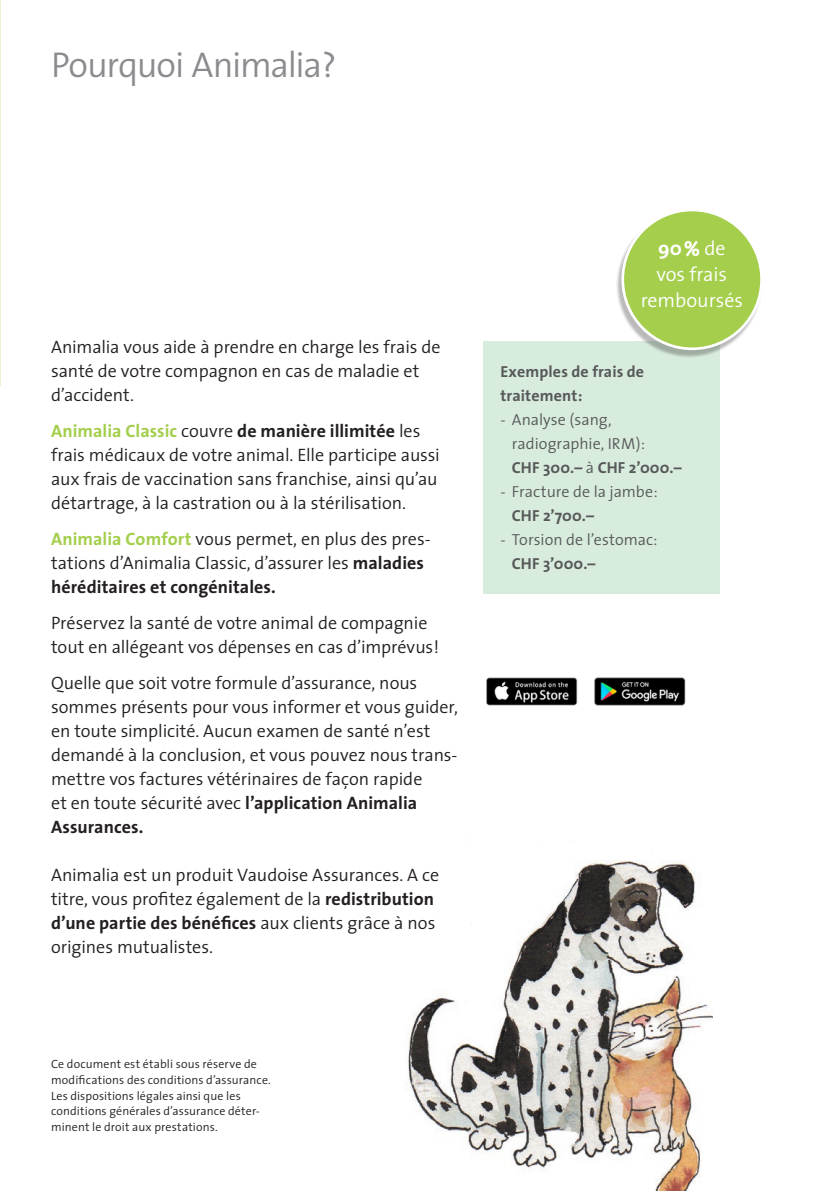
<style>
.page{position:relative;width:828px;height:1191px;background:#fff}
.page>*{position:absolute;margin:0;border:0;box-sizing:border-box;transform-origin:0 0}
.Titre_page{font:300 36px "The Sans";letter-spacing:-.04em;color:#8a8c8f}
.t1{font:300 20px "The Sans";color:#fff}
.Corps_de_texte_FR_OK{font:300 18px/24px "The Sans";letter-spacing:-.005em;color:#231f20}
.Corps_de_texte_FR_OK-2{font:300 16px/24px "The Sans";letter-spacing:.005em;color:#57585a}
.Corps_de_texte_FR_OK-3{font:700 16px/24px "The Sans";letter-spacing:.01em;color:#57585a}
.Corps_de_texte_FR_OK-4{font:300 12px/15.6px "The Sans";letter-spacing:.015em;color:#231f20}
.s1{font-weight:700;color:#a4ce4c}
.s2{font-weight:700}
</style>
<div class="page">
<img style="left:407px;top:861px;width:306px;height:330px">
<div style="left:483px;top:341px;width:237px;height:252px;background:#d8ecdd"></div>
<div style="left:616px;top:212px;width:146px;height:146px;background:#231f20;opacity:.31"></div>
<div style="left:623px;top:210px;width:138px;height:139px;background:#a4ce4c;border-radius:50%"></div>
<div style="left:621px;top:209px;width:142px;height:141px;border:3px solid #fff;border-radius:50%"></div>
<svg style="left:684px;top:241px;width:15px;height:16px"></svg>
<img style="left:0;top:341px;width:1px;height:339px">
<img style="left:594px;top:677px;width:92px;height:29px">
<img style="left:486px;top:677px;width:92px;height:29px">
<p class="Titre_page" style="left:51px;top:35px;width:287px">Pourquoi Animalia?</p>
<p class="Corps_de_texte_FR_OK" style="left:51px;top:334px;width:391px">Animalia vous aide à prendre en charge les frais de santé de votre compagnon en cas de maladie et d’accident.</p>
<p class="Corps_de_texte_FR_OK" style="left:51px;top:418px;width:390px"><span class="s1">Animalia Classic</span> couvre <span class="s2">de manière illimitée</span> les frais médicaux de votre animal. Elle participe aussi aux frais de vaccination sans franchise, ainsi qu’au détartrage, à la castration ou à la stérilisation.</p>
<p class="Corps_de_texte_FR_OK" style="left:51px;top:526px;width:381px"><span class="s1">Animalia Comfort</span> vous permet, en plus des pres&shy;tations d’Animalia Classic, d’assurer les <span class="s2">maladies héréditaires et congénitales.</span></p>
<p class="Corps_de_texte_FR_OK" style="left:51px;top:610px;width:378px">Préservez la santé de votre animal de compagnie</p>
<p class="Corps_de_texte_FR_OK" style="left:51px;top:634px;width:389px">tout en allégeant vos dépenses en cas d’imprévus!</p>
<p class="Corps_de_texte_FR_OK" style="left:51px;top:670px;width:408px">Quelle que soit votre formule d’assurance, nous sommes présents pour vous informer et vous guider, en toute simplicité. Aucun examen de santé n’est demandé à la conclusion, et vous pouvez nous trans&shy;mettre vos factures vétérinaires de façon rapide<br>et en toute sécurité avec <span class="s2">l’application Animalia Assurances.</span></p>
<p class="Corps_de_texte_FR_OK" style="left:51px;top:862px;width:390px">Animalia est un produit Vaudoise Assurances. A ce titre, vous profitez également de la <span class="s2">redistribution d’une partie des bénéfices</span> aux clients grâce à nos origines mutualistes.</p>
<p class="Corps_de_texte_FR_OK-4" style="left:51px;top:1056px;width:221px">Ce document est établi sous réserve de modifications des conditions d’assurance.<br>Les dispositions légales ainsi que les conditions générales d’assurance déter&shy;minent le droit aux prestations.</p>
<p class="t1" style="left:658px;top:232px;width:69px"><span class="s2">90</span>% de</p>
<p class="t1" style="left:656px;top:258px;width:72px">vos frais</p>
<p class="t1" style="left:640px;top:284px;width:104px">remboursés</p>
<p class="Corps_de_texte_FR_OK-3" style="left:500px;top:359px;width:145px">Exemples de frais de traitement:</p>
<p class="Corps_de_texte_FR_OK-2" style="left:512px;top:407px;width:171px;text-indent:-11px">- Analyse (sang, radiographie, IRM):<br><span class="s2">CHF 300.–</span> à <span class="s2">CHF 2’000.–</span></p>
<p class="Corps_de_texte_FR_OK-2" style="left:512px;top:479px;width:147px;text-indent:-11px">- Fracture de la jambe:<br><span class="s2">CHF 2’700.–</span></p>
<p class="Corps_de_texte_FR_OK-2" style="left:512px;top:527px;width:147px;text-indent:-11px">- Torsion de l’estomac:<br><span class="s2">CHF 3’000.–</span></p>
</div>
